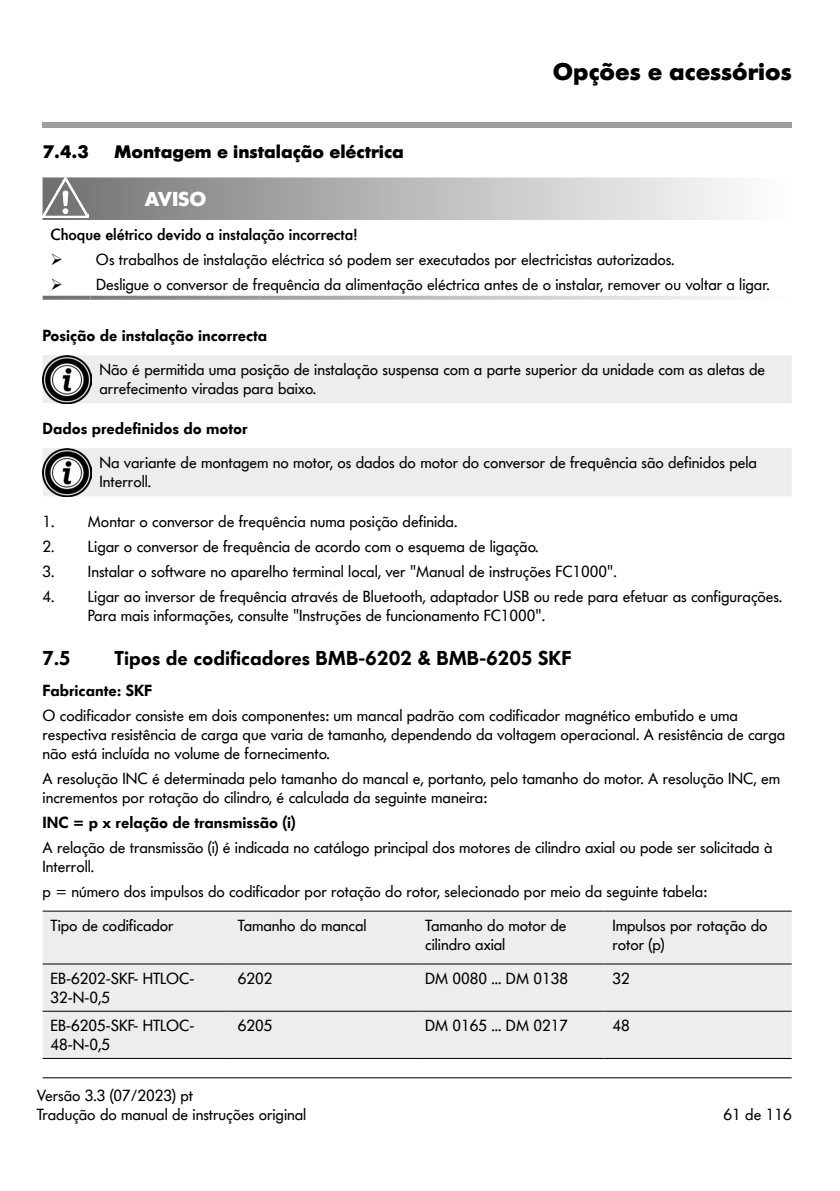
<style>
.page{position:relative;width:840px;height:1191px;background:#fff}
.page>*{position:absolute;margin:0;border:0;box-sizing:border-box;transform-origin:0 0}
.t1{font:700 24px "Futura BQ";color:#000}
.t2{font:600 20px "Futura BQ";color:#000}
.t3{font:700 20px "Futura BQ";color:#fff}
.t4{font:700 18px "Futura BQ";color:#000}
.t5{font:16px/19.2px "Futura BQ";color:#000}
.t6{font:600 16px "Futura BQ";color:#000}
.t7{font:500 16px "Futura BQ";color:#000}
</style>
<div class="page">
<div style="left:43px;top:122px;width:748px;height:6px;background:#9d9d9c"></div>
<hr style="left:43px;top:1077px;width:748px;height:1px;background:#000">
<svg style="left:43px;top:177px;width:690px;height:43px;background:#b9b9b9"></svg>
<svg style="left:43px;top:296px;width:47px;height:4px"></svg>
<svg style="left:90px;top:296px;width:170px;height:4px"></svg>
<svg style="left:260px;top:296px;width:473px;height:4px;background:#cdcdcd"></svg>
<img style="left:43px;top:178px;width:45px;height:40px">
<div style="left:91px;top:355px;width:700px;height:48px;background:#ededed"></div>
<img style="left:43px;top:355px;width:48px;height:48px">
<div style="left:91px;top:448px;width:700px;height:48px;background:#ededed"></div>
<img style="left:43px;top:448px;width:48px;height:48px">
<div style="left:43px;top:911px;width:748px;height:147px;background:#ededed"></div>
<hr style="left:43px;top:910px;width:187px;height:1px;background:#000">
<hr style="left:230px;top:910px;width:187px;height:1px;background:#000">
<hr style="left:417px;top:910px;width:187px;height:1px;background:#000">
<hr style="left:604px;top:910px;width:187px;height:1px;background:#000">
<hr style="left:43px;top:963px;width:187px;height:1px;background:#000">
<hr style="left:230px;top:963px;width:187px;height:1px;background:#000">
<hr style="left:417px;top:963px;width:187px;height:1px;background:#000">
<hr style="left:604px;top:963px;width:187px;height:1px;background:#000">
<hr style="left:43px;top:1011px;width:187px;height:1px;background:#000">
<hr style="left:230px;top:1011px;width:187px;height:1px;background:#000">
<hr style="left:417px;top:1011px;width:187px;height:1px;background:#000">
<hr style="left:604px;top:1011px;width:187px;height:1px;background:#000">
<hr style="left:43px;top:1058px;width:187px;height:1px;background:#000">
<hr style="left:230px;top:1058px;width:187px;height:1px;background:#000">
<hr style="left:417px;top:1058px;width:187px;height:1px;background:#000">
<hr style="left:604px;top:1058px;width:187px;height:1px;background:#000">
<h1 class="t1" style="left:552px;top:56px;width:240px">Opções e acessórios</h1>
<p class="t4" style="left:43px;top:140px;width:48px">7.4.3</p>
<p class="t4" style="left:115px;top:140px;width:290px">Montagem e instalação eléctrica</p>
<p class="t3" style="left:145px;top:186px;width:63px">AVISO</p>
<p class="t7" style="left:51px;top:224px;width:308px">Choque elétrico devido a instalação incorrecta!</p>
<p class="t5" style="left:96px;top:247px;width:675px;line-height:24.8px">Os trabalhos de instalação eléctrica só podem ser executados por electricistas autorizados.<br>Desligue o conversor de frequência da alimentação eléctrica antes de o instalar, remover ou voltar a ligar.</p>
<p class="t6" style="left:43px;top:325px;width:226px">Posição de instalação incorrecta</p>
<p class="t5" style="left:99px;top:360px;width:666px">Não é permitida uma posição de instalação suspensa com a parte superior da unidade com as aletas de arrefecimento viradas para baixo.</p>
<p class="t6" style="left:43px;top:418px;width:206px">Dados predefinidos do motor</p>
<p class="t5" style="left:99px;top:453px;width:658px">Na variante de montagem no motor, os dados do motor do conversor de frequência são definidos pela<br>Interroll.</p>
<p class="t5" style="left:43px;top:512px;width:416px">1. Montar o conversor de frequência numa posição definida.</p>
<p class="t5" style="left:43px;top:537px;width:497px">2. Ligar o conversor de frequência de acordo com o esquema de ligação.</p>
<p class="t5" style="left:43px;top:562px;width:575px">3. Instalar o software no aparelho terminal local, ver "Manual de instruções FC1000".</p>
<p class="t5" style="left:88px;top:587px;width:695px;text-indent:-45px">4. Ligar ao inversor de frequência através de Bluetooth, adaptador USB ou rede para efetuar as configurações.<br>Para mais informações, consulte "Instruções de funcionamento FC1000".</p>
<p class="t2" style="left:43px;top:645px;width:30px">7.5</p>
<p class="t2" style="left:115px;top:645px;width:458px">Tipos de codificadores BMB-6202 &amp; BMB-6205 SKF</p>
<p class="t6" style="left:43px;top:680px;width:111px">Fabricante: SKF</p>
<p class="t5" style="left:43px;top:705px;width:743px">O codificador consiste em dois componentes: um mancal padrão com codificador magnético embutido e uma respectiva resistência de carga que varia de tamanho, dependendo da voltagem operacional. A resistência de carga não está incluída no volume de fornecimento.</p>
<p class="t5" style="left:43px;top:769px;width:738px">A resolução INC é determinada pelo tamanho do mancal e, portanto, pelo tamanho do motor. A resolução INC, em incrementos por rotação do cilindro, é calculada da seguinte maneira:</p>
<p class="t6" style="left:43px;top:812px;width:254px">INC = p x relação de transmissão (i)</p>
<p class="t5" style="left:43px;top:838px;width:731px">A relação de transmissão (i) é indicada no catálogo principal dos motores de cilindro axial ou pode ser solicitada à<br>Interroll.</p>
<p class="t5" style="left:51px;top:874px;width:657px;line-height:34px;text-indent:-8px">p = número dos impulsos do codificador por rotação do rotor, selecionado por meio da seguinte tabela:<br>Tipo de codificador</p>
<p class="t5" style="left:238px;top:916px;width:130px">Tamanho do mancal</p>
<p class="t5" style="left:425px;top:916px;width:143px">Tamanho do motor de cilindro axial</p>
<p class="t5" style="left:612px;top:916px;width:156px">Impulsos por rotação do rotor (p)</p>
<p class="t5" style="left:51px;top:968px;width:145px">EB-6202-SKF- HTLOC-<br>32-N-0,5</p>
<p class="t5" style="left:238px;top:968px;width:36px">6202</p>
<p class="t5" style="left:425px;top:968px;width:144px">DM 0080 ... DM 0138</p>
<p class="t5" style="left:612px;top:968px;width:19px">32</p>
<p class="t5" style="left:51px;top:1016px;width:145px">EB-6205-SKF- HTLOC-<br>48-N-0,5</p>
<p class="t5" style="left:238px;top:1016px;width:36px">6205</p>
<p class="t5" style="left:425px;top:1016px;width:144px">DM 0165 ... DM 0217</p>
<p class="t5" style="left:612px;top:1016px;width:19px">48</p>
<p class="t5" style="left:37px;top:1085px;width:271px">Versão 3.3 (07/2023) pt<br>Tradução do manual de instruções original</p>
<p class="t5" style="left:723px;top:1104px;width:70px">61 de 116</p>
</div>
